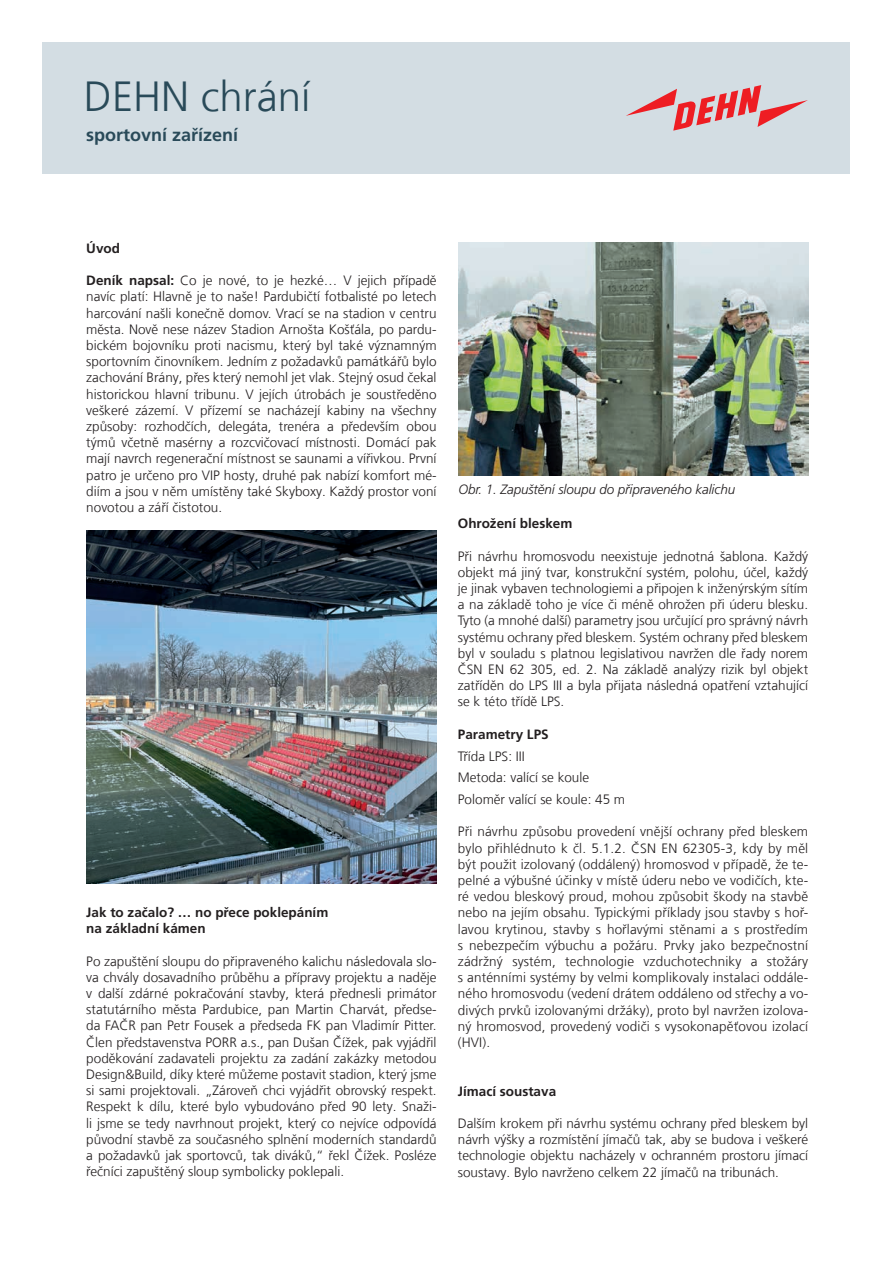
<style>
.page{position:relative;width:893px;height:1263px;background:#fff}
.page>*{position:absolute;margin:0;border:0;box-sizing:border-box;transform-origin:0 0}
.t1{font:300 42px "Frutiger LT Com";color:#294a59}
.t2{font:700 18px "Frutiger LT Com";color:#294a59}
.t3{font:300 13.5px/16.2px "Frutiger LT Com";color:#231f20;text-align:justify}
.t4{font:700 13.5px/16.2px "Frutiger LT Com";color:#231f20}
.t5{font:italic 300 13.5px "Frutiger LT Pro";letter-spacing:-.01em;color:#231f20}
.s1{font-weight:700}
</style>
<div class="page">
<div style="left:43px;top:43px;width:807px;height:131px;background:#d3dde3"></div>
<svg style="left:626px;top:85px;width:182px;height:46px"></svg>
<img style="left:458px;top:243px;width:350px;height:233px">
<img style="left:86px;top:530px;width:351px;height:354px">
<h1 class="t1" style="left:84px;top:72px;width:228px">DEHN chrání</h1>
<h2 class="t2" style="left:86px;top:125px;width:154px">sportovní zařízení</h2>
<p class="t4" style="left:86px;top:240px;width:35px">Úvod</p>
<p class="t3" style="left:86px;top:272px;width:352px"><span class="s1">Deník napsal:</span> Co je nové, to je hezké… V jejich případě navíc platí: Hlavně je to naše! Pardubičtí fotbalisté po letech harcování našli konečně domov. Vrací se na stadion v centru města. Nově nese název Stadion Arnošta Košťála, po pardu&shy;bickém bojovníku proti nacismu, který byl také významným sportovním činovníkem. Jedním z požadavků památkářů bylo zachování Brány, přes který nemohl jet vlak. Stejný osud čekal historickou hlavní tribunu. V jejích útrobách je soustředěno veškeré zázemí. V přízemí se nacházejí kabiny na všechny způsoby: rozhodčích, delegáta, trenéra a především obou týmů včetně masérny a rozcvičovací místnosti. Domácí pak mají navrch regenerační místnost se saunami a vířivkou. První patro je určeno pro VIP hosty, druhé pak nabízí komfort mé&shy;diím a jsou v něm umístěny také Skyboxy. Každý prostor voní novotou a září čistotou.</p>
<p class="t4" style="left:86px;top:904px;width:244px">Jak to začalo? … no přece poklepáním na základní kámen</p>
<p class="t3" style="left:86px;top:953px;width:352px">Po zapuštění sloupu do připraveného kalichu následovala slo&shy;va chvály dosavadního průběhu a přípravy projektu a naděje v další zdárné pokračování stavby, která přednesli primátor statutárního města Pardubice, pan Martin Charvát, předse&shy;da FAČR pan Petr Fousek a předseda FK pan Vladimír Pitter.<br>Člen představenstva PORR a.s., pan Dušan Čížek, pak vyjádřil poděkování zadavateli projektu za zadání zakázky metodou Design&amp;Build, díky které můžeme postavit stadion, který jsme si sami projektovali. „Zároveň chci vyjádřit obrovský respekt.<br>Respekt k dílu, které bylo vybudováno před 90 lety. Snaži&shy;li jsme se tedy navrhnout projekt, který co nejvíce odpovídá původní stavbě za současného splnění moderních standardů a požadavků jak sportovců, tak diváků,“ řekl Čížek. Posléze řečníci zapuštěný sloup symbolicky poklepali.</p>
<p class="t5" style="left:458px;top:481px;width:278px">Obr. 1. Zapuštění sloupu do připraveného kalichu</p>
<p class="t4" style="left:458px;top:515px;width:116px">Ohrožení bleskem</p>
<p class="t3" style="left:458px;top:548px;width:352px">Při návrhu hromosvodu neexistuje jednotná šablona. Každý objekt má jiný tvar, konstrukční systém, polohu, účel, každý je jinak vybaven technologiemi a připojen k inženýrským sítím a na základě toho je více či méně ohrožen při úderu blesku.<br>Tyto (a mnohé další) parametry jsou určující pro správný návrh systému ochrany před bleskem. Systém ochrany před bleskem byl v souladu s platnou legislativou navržen dle řady norem ČSN EN 62 305, ed. 2. Na základě analýzy rizik byl objekt zatříděn do LPS III a byla přijata následná opatření vztahující se k této třídě LPS.</p>
<p class="t4" style="left:458px;top:726px;width:92px">Parametry LPS</p>
<p class="t3" style="left:458px;top:745px;width:169px;line-height:21.8px;text-align:left">Třída LPS: III<br>Metoda: valící se koule<br>Poloměr valící se koule: 45 m</p>
<p class="t3" style="left:458px;top:824px;width:352px">Při návrhu způsobu provedení vnější ochrany před bleskem bylo přihlédnuto k čl. 5.1.2. ČSN EN 62305-3, kdy by měl být použit izolovaný (oddálený) hromosvod v případě, že te&shy;pelné a výbušné účinky v místě úderu nebo ve vodičích, kte&shy;ré vedou bleskový proud, mohou způsobit škody na stavbě nebo na jejím obsahu. Typickými příklady jsou stavby s hoř&shy;lavou krytinou, stavby s hořlavými stěnami a s prostředím s nebezpečím výbuchu a požáru. Prvky jako bezpečnostní zádržný systém, technologie vzduchotechniky a stožáry s anténními systémy by velmi komplikovaly instalaci oddále&shy;ného hromosvodu (vedení drátem oddáleno od střechy a vo&shy;divých prvků izolovanými držáky), proto byl navržen izolova&shy;ný hromosvod, provedený vodiči s vysokonapěťovou izolací (HVI).</p>
<p class="t4" style="left:458px;top:1083px;width:100px">Jímací soustava</p>
<p class="t3" style="left:458px;top:1115px;width:352px">Dalším krokem při návrhu systému ochrany před bleskem byl návrh výšky a rozmístění jímačů tak, aby se budova i veškeré technologie objektu nacházely v ochranném prostoru jímací soustavy. Bylo navrženo celkem 22 jímačů na tribunách.</p>
</div>
